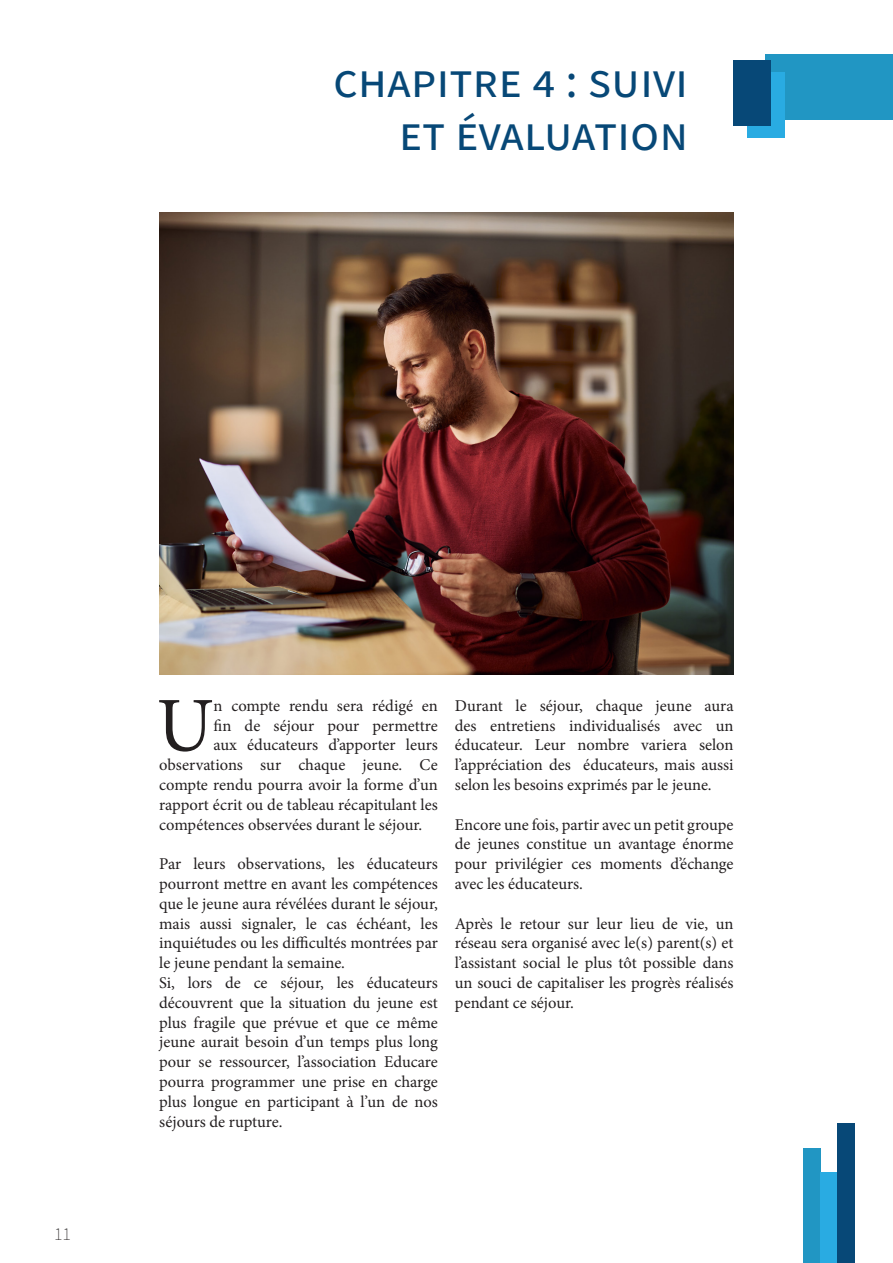
<style>
.page{position:relative;width:893px;height:1263px;background:#fff}
.page>*{position:absolute;margin:0;border:0;box-sizing:border-box;transform-origin:0 0}
.PARAGRAPHE{font:77.4px "Minion Pro";color:#231f20}
.mn_title_small{font:49.5px "Source Sans Pro";color:#074877}
.t1{font:200 18px "Source Sans Pro";color:#231f20}
.PARAGRAPHE-2{font:16.5px/19.8px "Minion Pro";color:#231f20;text-align:justify}
</style>
<div class="page">
<div style="left:804px;top:1148px;width:17px;height:115px;background:#2196c3"></div>
<div style="left:820px;top:1173px;width:17px;height:90px;background:#29abe2"></div>
<div style="left:837px;top:1123px;width:18px;height:140px;background:#074877"></div>
<div style="left:766px;top:54px;width:127px;height:66px;background:#2196c3"></div>
<div style="left:747px;top:72px;width:37px;height:66px;background:#29abe2"></div>
<div style="left:733px;top:60px;width:38px;height:66px;background:#074877"></div>
<img style="left:159px;top:213px;width:574px;height:461px">
<p class="mn_title_small" style="left:333px;top:48px;width:357px">CHAPITRE 4 : SUIVI</p>
<p class="mn_title_small" style="left:399px;top:100px;width:291px">ET ÉVALUATION</p>
<p class="t1" style="left:54px;top:1221px;width:18px">11</p>
<p class="PARAGRAPHE" style="left:157px;top:674px;width:58px">U</p>
<p class="PARAGRAPHE-2" style="left:214px;top:696px;width:226px">n compte rendu sera rédigé en</p>
<p class="PARAGRAPHE-2" style="left:214px;top:715px;width:226px">fin de séjour pour permettre</p>
<p class="PARAGRAPHE-2" style="left:214px;top:735px;width:226px">aux éducateurs d’apporter leurs</p>
<p class="PARAGRAPHE-2" style="left:159px;top:755px;width:280px">observations sur chaque jeune. Ce</p>
<p class="PARAGRAPHE-2" style="left:159px;top:775px;width:280px">compte rendu pourra avoir la forme d’un</p>
<p class="PARAGRAPHE-2" style="left:159px;top:795px;width:280px">rapport écrit ou de tableau récapitulant les</p>
<p class="PARAGRAPHE-2" style="left:159px;top:814px;width:265px">compétences observées durant le séjour.</p>
<p class="PARAGRAPHE-2" style="left:159px;top:854px;width:280px">Par leurs observations, les éducateurs pourront mettre en avant les compétences que le jeune aura révélées durant le séjour, mais aussi signaler, le cas échéant, les inquiétudes ou les difficultés montrées par le jeune pendant la semaine.</p>
<p class="PARAGRAPHE-2" style="left:159px;top:973px;width:280px">Si, lors de ce séjour, les éducateurs découvrent que la situation du jeune est plus fragile que prévue et que ce même jeune aurait besoin d’un temps plus long pour se ressourcer, l’association Educare pourra programmer une prise en charge plus longue en participant à l’un de nos séjours de rupture.</p>
<p class="PARAGRAPHE-2" style="left:455px;top:696px;width:280px">Durant le séjour, chaque jeune aura des entretiens individualisés avec un éducateur. Leur nombre variera selon l’appréciation des éducateurs, mais aussi selon les besoins exprimés par le jeune.</p>
<p class="PARAGRAPHE-2" style="left:455px;top:814px;width:280px">Encore une fois, partir avec un petit groupe de jeunes constitue un avantage énorme pour privilégier ces moments d’échange avec les éducateurs.</p>
<p class="PARAGRAPHE-2" style="left:455px;top:913px;width:280px">Après le retour sur leur lieu de vie, un réseau sera organisé avec le(s) parent(s) et l’assistant social le plus tôt possible dans un souci de capitaliser les progrès réalisés pendant ce séjour.</p>
</div>
